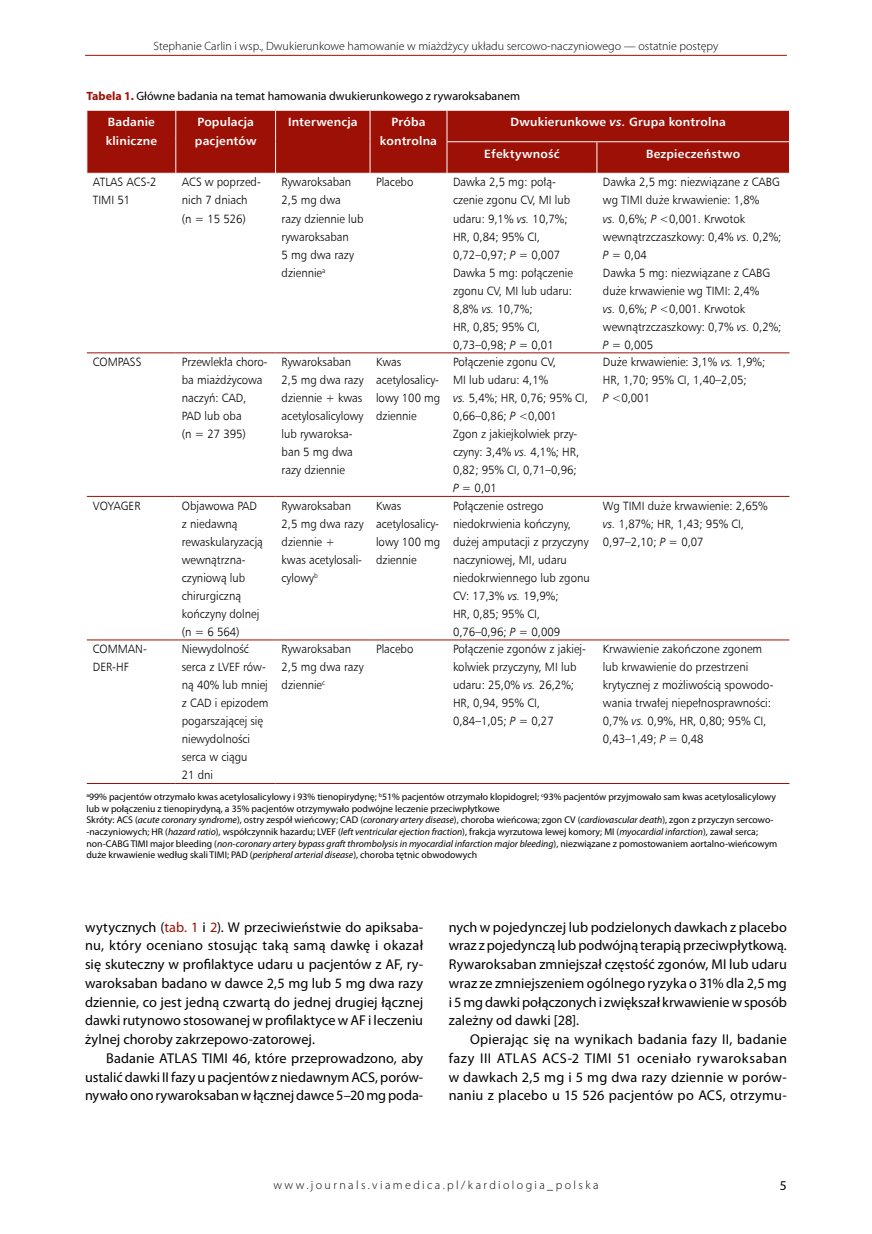
<style>
.page{position:relative;width:872px;height:1234px;background:#fff}
.page>*{position:absolute;margin:0;border:0;box-sizing:border-box;transform-origin:0 0}
.t1{font:14.25px/18.8px "Myriad Pro";color:#000;text-align:justify}
.t2{font:13.5px "Myriad Pro";color:#000}
.t3{font:12px/18px "Humnst 777 Lt EU";color:#000;scale:.95 1}
.t4{font:700 12px/18.8px "Humnst 777 EU";letter-spacing:.015em;color:#fff}
.t5{font:300 12px "Myriad Pro";color:#000}
.t6{font:12px "Myriad Pro";color:#000}
.t7{font:300 12px "Myriad Pro";letter-spacing:.2em;color:#000}
.t8{font:9.75px/11.7px "Myriad Pro";color:#000}
.s1{font-weight:700;color:#9c1006}
.s2{font-style:italic}
.s3{color:#9c1006}
</style>
<div class="page">
<hr style="left:85px;top:55px;width:702px;height:1px;background:#9c1006">
<div style="left:87px;top:111px;width:702px;height:62px;background:#9c1006"></div>
<hr style="left:175px;top:111px;width:1px;height:31px;background:#fff">
<hr style="left:275px;top:111px;width:1px;height:31px;background:#fff">
<hr style="left:370px;top:111px;width:1px;height:31px;background:#fff">
<hr style="left:446px;top:111px;width:1px;height:30px;background:#fff">
<hr style="left:175px;top:142px;width:1px;height:31px;background:#fff">
<hr style="left:275px;top:142px;width:1px;height:31px;background:#fff">
<hr style="left:370px;top:142px;width:1px;height:31px;background:#fff">
<hr style="left:596px;top:142px;width:1px;height:31px;background:#fff">
<hr style="left:446px;top:141px;width:151px;height:1px;background:#fff">
<hr style="left:446px;top:142px;width:1px;height:31px;background:#fff">
<hr style="left:597px;top:141px;width:193px;height:1px;background:#fff">
<hr style="left:87px;top:783px;width:89px;height:1px;background:#9c1006">
<hr style="left:176px;top:783px;width:99px;height:1px;background:#9c1006">
<hr style="left:275px;top:783px;width:95px;height:1px;background:#9c1006">
<hr style="left:370px;top:783px;width:77px;height:1px;background:#9c1006">
<hr style="left:447px;top:783px;width:150px;height:1px;background:#9c1006">
<hr style="left:597px;top:783px;width:192px;height:1px;background:#9c1006">
<hr style="left:87px;top:352px;width:89px;height:1px;background:#9c1006">
<hr style="left:176px;top:352px;width:99px;height:1px;background:#9c1006">
<hr style="left:275px;top:352px;width:95px;height:1px;background:#9c1006">
<hr style="left:370px;top:352px;width:77px;height:1px;background:#9c1006">
<hr style="left:447px;top:352px;width:150px;height:1px;background:#9c1006">
<hr style="left:597px;top:352px;width:192px;height:1px;background:#9c1006">
<hr style="left:87px;top:496px;width:89px;height:1px;background:#9c1006">
<hr style="left:176px;top:496px;width:99px;height:1px;background:#9c1006">
<hr style="left:275px;top:496px;width:95px;height:1px;background:#9c1006">
<hr style="left:370px;top:496px;width:77px;height:1px;background:#9c1006">
<hr style="left:447px;top:496px;width:150px;height:1px;background:#9c1006">
<hr style="left:597px;top:496px;width:192px;height:1px;background:#9c1006">
<hr style="left:87px;top:639px;width:89px;height:1px;background:#9c1006">
<hr style="left:176px;top:639px;width:99px;height:1px;background:#9c1006">
<hr style="left:275px;top:639px;width:95px;height:1px;background:#9c1006">
<hr style="left:370px;top:639px;width:77px;height:1px;background:#9c1006">
<hr style="left:447px;top:639px;width:150px;height:1px;background:#9c1006">
<hr style="left:597px;top:639px;width:192px;height:1px;background:#9c1006">
<p class="t5" style="left:154px;top:39px;width:566px">Stephanie Carlin i wsp., Dwukierunkowe hamowanie w miażdżycy układu sercowo-naczyniowego — ostatnie postępy</p>
<p class="t6" style="left:86px;top:89px;width:435px"><span class="s1">Tabela 1.</span> Główne badania na temat hamowania dwukierunkowego z rywaroksabanem</p>
<p class="t4" style="left:106px;top:113px;width:53px">Badanie kliniczne</p>
<p class="t4" style="left:195px;top:113px;width:63px">Populacja pacjentów</p>
<p class="t4" style="left:288px;top:113px;width:71px">Interwencja</p>
<p class="t4" style="left:380px;top:113px;width:59px;text-align:center">Próba kontrolna</p>
<p class="t4" style="left:510px;top:113px;width:217px">Dwukierunkowe <span class="s2">vs.</span> Grupa kontrolna</p>
<p class="t4" style="left:484px;top:144px;width:77px">Efektywność</p>
<p class="t4" style="left:646px;top:144px;width:96px">Bezpieczeństwo</p>
<p class="t3" style="left:93px;top:173px;width:69px">ATLAS ACS-2<br>TIMI 51</p>
<p class="t3" style="left:182px;top:173px;width:85px">ACS w poprzed&shy;nich 7 dniach<br>(n = 15 526)</p>
<p class="t3" style="left:281px;top:173px;width:88px">Rywaroksaban<br>2,5 mg dwa<br>razy dziennie lub rywaroksaban<br>5 mg dwa razy dziennie<sup>a</sup></p>
<p class="t3" style="left:376px;top:173px;width:41px">Placebo</p>
<p class="t3" style="left:453px;top:173px;width:128px">Dawka 2,5 mg: połą&shy;czenie zgonu CV, MI lub udaru: 9,1% <span class="s2">vs.</span> 10,7%;<br>HR, 0,84; 95% CI,<br>0,72–0,97; <span class="s2">P</span> = 0,007<br>Dawka 5 mg: połączenie zgonu CV, MI lub udaru:<br>8,8% <span class="s2">vs.</span> 10,7%;<br>HR, 0,85; 95% CI,<br>0,73–0,98; <span class="s2">P</span> = 0,01</p>
<p class="t3" style="left:603px;top:173px;width:189px">Dawka 2,5 mg: niezwiązane z CABG wg TIMI duże krwawienie: 1,8%<br><span class="s2">vs.</span> 0,6%; <span class="s2">P</span> &lt;0,001. Krwotok wewnątrzczaszkowy: 0,4% <span class="s2">vs.</span> 0,2%;<br><span class="s2">P</span> = 0,04<br>Dawka 5 mg: niezwiązane z CABG duże krwawienie wg TIMI: 2,4%<br><span class="s2">vs.</span> 0,6%; <span class="s2">P</span> &lt;0,001. Krwotok wewnątrzczaszkowy: 0,7% <span class="s2">vs.</span> 0,2%;<br><span class="s2">P</span> = 0,005</p>
<p class="t3" style="left:93px;top:352px;width:53px">COMPASS</p>
<p class="t3" style="left:182px;top:352px;width:92px">Przewlekła choro&shy;ba miażdżycowa naczyń: CAD,<br>PAD lub oba<br>(n = 27 395)</p>
<p class="t3" style="left:281px;top:352px;width:88px">Rywaroksaban<br>2,5 mg dwa razy dziennie + kwas acetylosalicylowy lub rywaroksa&shy;ban 5 mg dwa razy dziennie</p>
<p class="t3" style="left:376px;top:352px;width:69px">Kwas acetylosalicy&shy;lowy 100 mg dziennie</p>
<p class="t3" style="left:453px;top:352px;width:143px">Połączenie zgonu CV,<br>MI lub udaru: 4,1%<br><span class="s2">vs.</span> 5,4%; HR, 0,76; 95% CI,<br>0,66–0,86; <span class="s2">P</span> &lt;0,001<br>Zgon z jakiejkolwiek przy&shy;czyny: 3,4% <span class="s2">vs.</span> 4,1%; HR,<br>0,82; 95% CI, 0,71–0,96;<br><span class="s2">P</span> = 0,01</p>
<p class="t3" style="left:603px;top:352px;width:172px">Duże krwawienie: 3,1% <span class="s2">vs.</span> 1,9%;<br>HR, 1,70; 95% CI, 1,40–2,05;<br><span class="s2">P</span> &lt;0,001</p>
<p class="t3" style="left:93px;top:496px;width:52px">VOYAGER</p>
<p class="t3" style="left:182px;top:496px;width:87px">Objawowa PAD z niedawną rewaskularyzacją wewnątrzna&shy;czyniową lub chirurgiczną kończyny dolnej (n = 6 564)</p>
<p class="t3" style="left:281px;top:496px;width:88px">Rywaroksaban<br>2,5 mg dwa razy dziennie +<br>kwas acetylosali&shy;cylowy<sup>b</sup></p>
<p class="t3" style="left:376px;top:496px;width:69px">Kwas acetylosalicy&shy;lowy 100 mg dziennie</p>
<p class="t3" style="left:453px;top:496px;width:145px">Połączenie ostrego niedokrwienia kończyny, dużej amputacji z przyczyny naczyniowej, MI, udaru niedokrwiennego lub zgonu<br>CV: 17,3% <span class="s2">vs.</span> 19,9%;<br>HR, 0,85; 95% CI,<br>0,76–0,96; <span class="s2">P</span> = 0,009</p>
<p class="t3" style="left:603px;top:496px;width:175px">Wg TIMI duże krwawienie: 2,65% <span class="s2">vs.</span> 1,87%; HR, 1,43; 95% CI,<br>0,97–2,10; <span class="s2">P</span> = 0,07</p>
<p class="t3" style="left:93px;top:639px;width:58px">COMMAN-<br>DER-HF</p>
<p class="t3" style="left:182px;top:639px;width:93px">Niewydolność serca z LVEF rów&shy;ną 40% lub mniej z CAD i epizodem pogarszającej się niewydolności serca w ciągu<br>21 dni</p>
<p class="t3" style="left:281px;top:639px;width:88px">Rywaroksaban<br>2,5 mg dwa razy dziennie<sup>c</sup></p>
<p class="t3" style="left:376px;top:639px;width:41px">Placebo</p>
<p class="t3" style="left:453px;top:639px;width:141px">Połączenie zgonów z jakiej&shy;kolwiek przyczyny, MI lub udaru: 25,0% <span class="s2">vs.</span> 26,2%;<br>HR, 0,94, 95% CI,<br>0,84–1,05; <span class="s2">P</span> = 0,27</p>
<p class="t3" style="left:603px;top:639px;width:181px">Krwawienie zakończone zgonem lub krwawienie do przestrzeni krytycznej z możliwością spowodo&shy;wania trwałej niepełnosprawności:<br>0,7% <span class="s2">vs.</span> 0,9%, HR, 0,80; 95% CI,<br>0,43–1,49; <span class="s2">P</span> = 0,48</p>
<p class="t8" style="left:86px;top:790px;width:692px"><sup>a</sup>99% pacjentów otrzymało kwas acetylosalicylowy i 93% tienopirydynę; <sup>b</sup>51% pacjentów otrzymało klopidogrel; <sup>c</sup>93% pacjentów przyjmowało sam kwas acetylosalicylowy lub w połączeniu z tienopirydyną, a 35% pacjentów otrzymywało podwójne leczenie przeciwpłytkowe<br>Skróty: ACS (<span class="s2">acute coronary syndrome</span>), ostry zespół wieńcowy; CAD (<span class="s2">coronary artery disease</span>), choroba wieńcowa; zgon CV (<span class="s2">cardiovascular death</span>), zgon z przyczyn sercowo--naczyniowych; HR (<span class="s2">hazard ratio</span>), współczynnik hazardu; LVEF (<span class="s2">left ventricular ejection fraction</span>), frakcja wyrzutowa lewej komory; MI (<span class="s2">myocardial infarction</span>), zawał serca; non-CABG TIMI major bleeding (<span class="s2">non-coronary artery bypass graft thrombolysis in myocardial infarction major bleeding</span>), niezwiązane z pomostowaniem aortalno-wieńcowym duże krwawienie według skali TIMI; PAD (<span class="s2">peripheral arterial disease</span>), choroba tętnic obwodowych</p>
<p class="t1" style="left:85px;top:916px;width:340px">wytycznych (<span class="s3">tab. 1</span> i <span class="s3">2</span>). W przeciwieństwie do apiksaba&shy;nu, który oceniano stosując taką samą dawkę i okazał się skuteczny w profilaktyce udaru u pacjentów z AF, ry&shy;waroksaban badano w dawce 2,5 mg lub 5 mg dwa razy dziennie, co jest jedną czwartą do jednej drugiej łącznej dawki rutynowo stosowanej w profilaktyce w AF i leczeniu żylnej choroby zakrzepowo-zatorowej.</p>
<p class="t1" style="left:85px;top:1048px;width:340px;text-indent:21px">Badanie ATLAS TIMI 46, które przeprowadzono, aby ustalić dawki II fazy u pacjentów z niedawnym ACS, porów&shy;nywało ono rywaroksaban w łącznej dawce 5–20 mg poda-</p>
<p class="t1" style="left:449px;top:917px;width:340px">nych w pojedynczej lub podzielonych dawkach z placebo wraz z pojedynczą lub podwójną terapią przeciwpłytkową.<br>Rywaroksaban zmniejszał częstość zgonów, MI lub udaru wraz ze zmniejszeniem ogólnego ryzyka o 31% dla 2,5 mg i 5 mg dawki połączonych i zwiększał krwawienie w sposób zależny od dawki [28].</p>
<p class="t1" style="left:449px;top:1029px;width:340px;text-indent:21px">Opierając się na wynikach badania fazy II, badanie fazy III ATLAS ACS-2 TIMI 51 oceniało rywaroksaban w dawkach 2,5 mg i 5 mg dwa razy dziennie w porów&shy;naniu z placebo u 15 526 pacjentów po ACS, otrzymu-</p>
<p class="t7" style="left:273px;top:1176px;width:327px">www.journals.viamedica.pl/kardiologia_polska</p>
<p class="t2" style="left:780px;top:1176px;width:8px">5</p>
</div>
